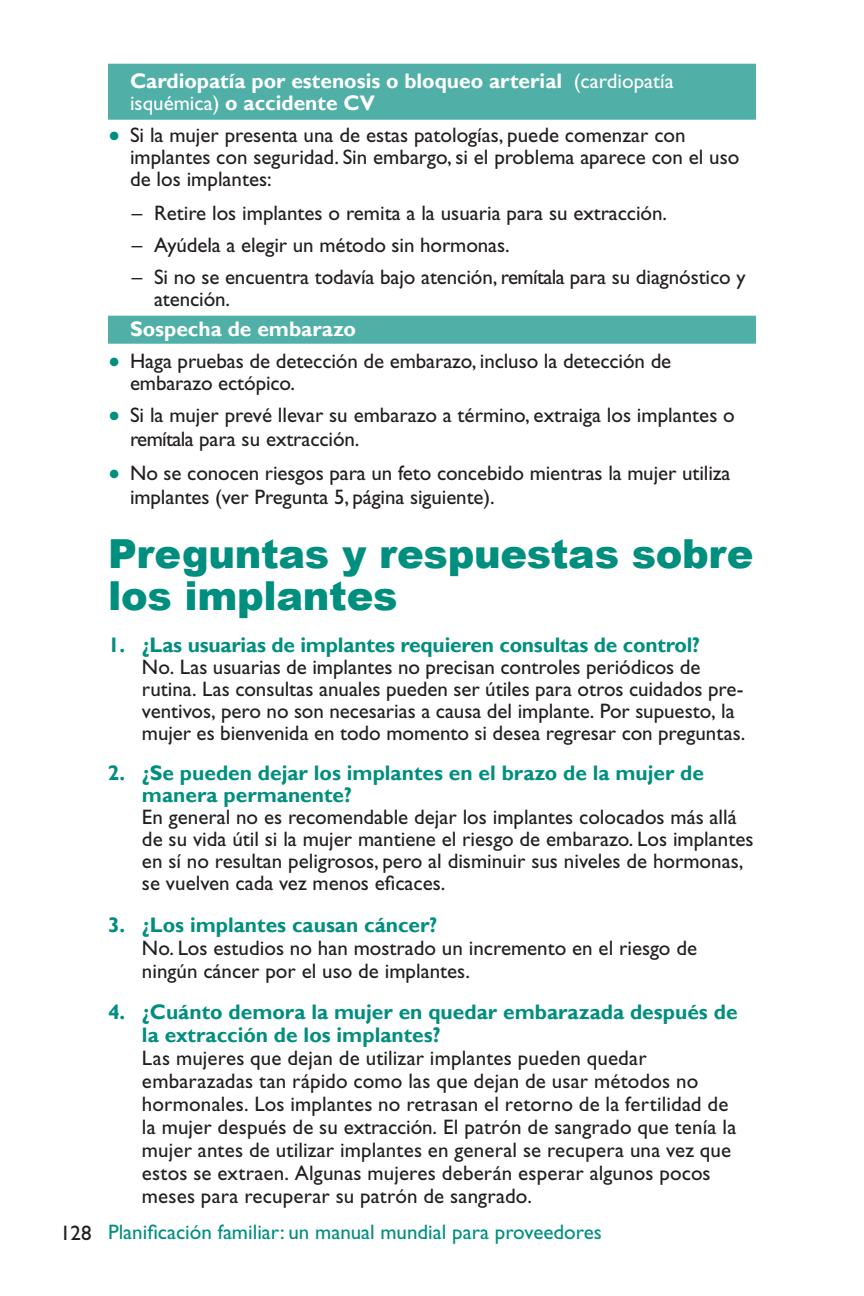
<style>
.page{position:relative;width:864px;height:1296px;background:#fff}
.page>*{position:absolute;margin:0;border:0;box-sizing:border-box;transform-origin:0 0}
.t1{font:900 40px/42px "Arial";letter-spacing:-.01em;color:#008e7f}
.t2{font:21px/22px "Gill Sans";color:#231f20}
.t3{font:700 21px/22px "Gill Sans";color:#008e7f}
.t4{font:700 21px/22px "Gill Sans";color:#fff}
.t5{font:21px "Gill Sans";color:#008e7f}
.s1{font-weight:400}
.s2{color:#231f20}
</style>
<div class="page">
<div style="left:108px;top:64px;width:648px;height:56px;background:#50b0a7"></div>
<div style="left:108px;top:316px;width:648px;height:28px;background:#50b0a7"></div>
<p class="t4" style="left:130px;top:70px;width:545px">Cardiopatía por estenosis o bloqueo arterial <span class="s1">(cardiopatía isquémica)</span> o accidente CV</p>
<p class="t2" style="left:130px;top:124px;width:611px">Si la mujer presenta una de estas patologías, puede comenzar con implantes con seguridad. Sin embargo, si el problema aparece con el uso de los implantes:</p>
<p class="t2" style="left:132px;top:202px;width:537px">– Retire los implantes o remita a la usuaria para su extracción.</p>
<p class="t2" style="left:132px;top:234px;width:379px">– Ayúdela a elegir un método sin hormonas.</p>
<p class="t2" style="left:154px;top:266px;width:593px;text-indent:-22px">– Si no se encuentra todavía bajo atención, remítala para su diagnóstico y atención.</p>
<p class="t4" style="left:130px;top:318px;width:227px">Sospecha de embarazo</p>
<p class="t2" style="left:130px;top:350px;width:543px">Haga pruebas de detección de embarazo, incluso la detección de embarazo ectópico.</p>
<p class="t2" style="left:130px;top:403px;width:606px;line-height:24px">Si la mujer prevé llevar su embarazo a término, extraiga los implantes o remítala para su extracción.</p>
<p class="t2" style="left:130px;top:461px;width:602px;line-height:24px">No se conocen riesgos para un feto concebido mientras la mujer utiliza implantes (ver Pregunta 5, página siguiente).</p>
<h1 class="t1" style="left:108px;top:531px;width:647px">Preguntas y respuestas sobre los implantes</h1>
<p class="t3" style="left:108px;top:634px;width:594px">1. ¿Las usuarias de implantes requieren consultas de control?</p>
<p class="t2" style="left:142px;top:656px;width:605px">No. Las usuarias de implantes no precisan controles periódicos de rutina. Las consultas anuales pueden ser útiles para otros cuidados pre&shy;ventivos, pero no son necesarias a causa del implante. Por supuesto, la mujer es bienvenida en todo momento si desea regresar con preguntas.</p>
<p class="t3" style="left:142px;top:762px;width:564px;text-indent:-34px">2. ¿Se pueden dejar los implantes en el brazo de la mujer de manera permanente?</p>
<p class="t2" style="left:142px;top:806px;width:613px">En general no es recomendable dejar los implantes colocados más allá de su vida útil si la mujer mantiene el riesgo de embarazo. Los implantes en sí no resultan peligrosos, pero al disminuir sus niveles de hormonas, se vuelven cada vez menos eficaces.</p>
<p class="t3" style="left:108px;top:914px;width:331px">3. ¿Los implantes causan cáncer?</p>
<p class="t2" style="left:142px;top:937px;width:557px;line-height:23px">No. Los estudios no han mostrado un incremento en el riesgo de ningún cáncer por el uso de implantes.</p>
<p class="t3" style="left:142px;top:1001px;width:597px;line-height:23px;text-indent:-34px">4. ¿Cuánto demora la mujer en quedar embarazada después de la extracción de los implantes?</p>
<p class="t2" style="left:142px;top:1046px;width:596px;line-height:23px">Las mujeres que dejan de utilizar implantes pueden quedar embarazadas tan rápido como las que dejan de usar métodos no hormonales. Los implantes no retrasan el retorno de la fertilidad de la mujer después de su extracción. El patrón de sangrado que tenía la mujer antes de utilizar implantes en general se recupera una vez que estos se extraen. Algunas mujeres deberán esperar algunos pocos meses para recuperar su patrón de sangrado.</p>
<p class="t5" style="left:60px;top:1219px;width:543px"><span class="s2">128</span> Planificación familiar: un manual mundial para proveedores</p>
</div>
